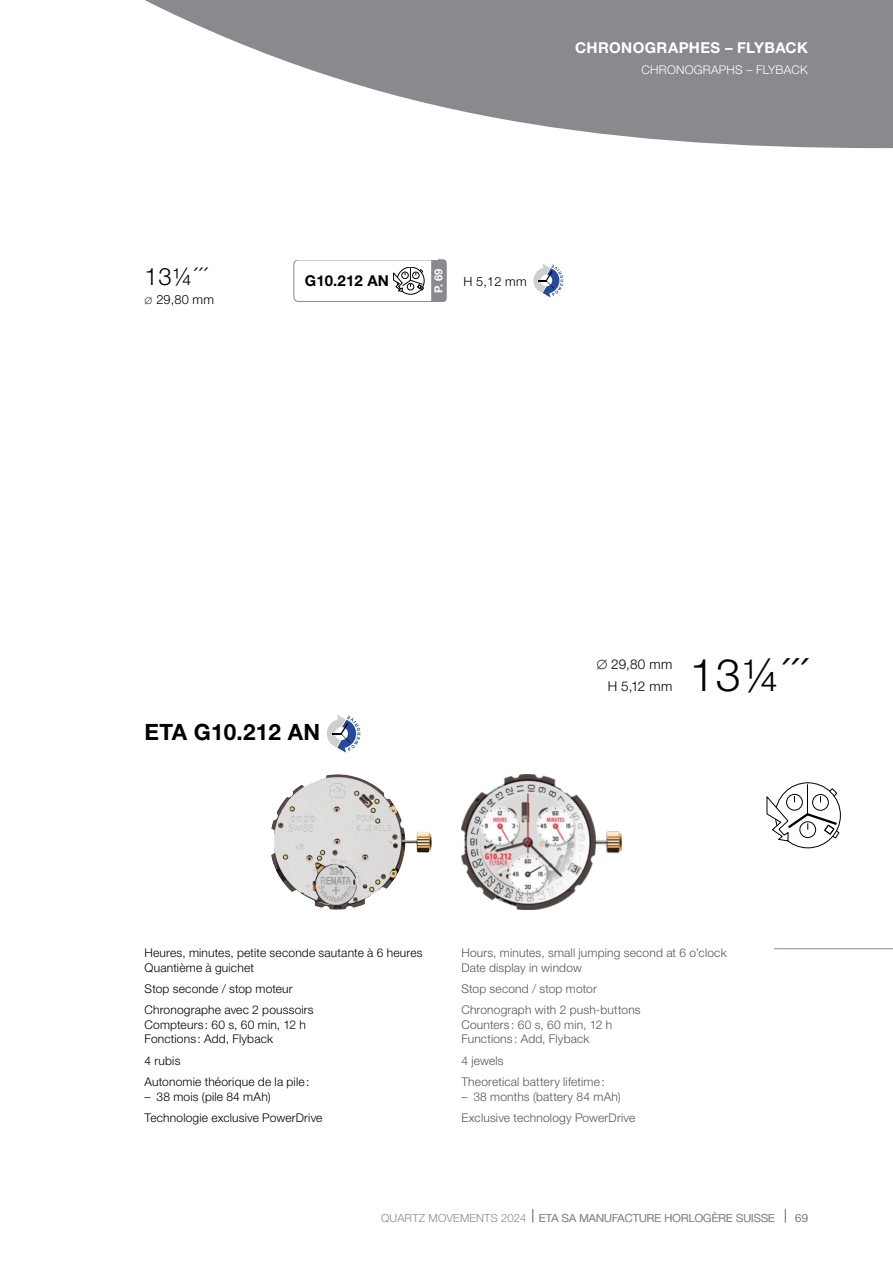
<style>
.page{position:relative;width:893px;height:1263px;background:#fff}
.page>*{position:absolute;margin:0;border:0;box-sizing:border-box;transform-origin:0 0}
.t1{font:300 45px "Helvetica Neue LTW1 G";color:#000}
.t2{font:300 24px "Helvetica Neue LTW1 G";color:#000}
.t3{font:700 22.5px "Helvetica Neue LT Std";letter-spacing:.01em;color:#000}
.t4{font:700 15px "Helvetica Neue LT Pro";letter-spacing:.025em;color:#fff}
.t5{font:700 15px "Helvetica Neue LT Std";letter-spacing:.01em;color:#000}
.t6{font:300 13.5px/22.5px "Helvetica Neue LT Std";letter-spacing:.02em;color:#000;text-align:right}
.t7{font:300 12.75px "Helvetica Neue LT Std";letter-spacing:.01em;color:#000}
.t8{font:300 12px/14.7px "Helvetica Neue LT Std";letter-spacing:.015em;color:#565655}
.t9{font:300 12px/14.7px "Helvetica Neue LT Std";letter-spacing:.015em;color:#000}
.t10{font:300 12px "Helvetica Neue LT Std";letter-spacing:.015em;color:#fff}
.t11{font:300 11.25px "Helvetica Neue LT Std";letter-spacing:.01em;color:#888a8d}
.t12{font:700 11.1px "Helvetica Neue LT Std";color:#fff}
</style>
<div class="page">
<svg style="left:145px;top:0;width:748px;height:148px;fill:#888a8d"></svg>
<svg style="left:785px;top:1209px;width:1px;height:13px"></svg>
<svg style="left:532px;top:1209px;width:1px;height:13px"></svg>
<svg style="left:327px;top:714px;width:34px;height:39px"></svg>
<hr style="left:807px;top:784px;width:1px;height:30px;background:#000">
<svg style="left:767px;top:788px;width:73px;height:54px"></svg>
<hr style="left:774px;top:948px;width:119px;height:1px;background:#888a8d">
<img style="left:462px;top:774px;width:160px;height:135px">
<img style="left:271px;top:774px;width:161px;height:136px">
<div style="left:397px;top:267px;width:27px;height:27px;border:1px solid #000;border-radius:50%"></div>
<svg style="left:393px;top:268px;width:31px;height:24px"></svg>
<div style="left:293px;top:259px;width:153px;height:43px;border:1px solid #888a8d;border-radius:5px"></div>
<svg style="left:431px;top:259px;width:15px;height:43px"></svg>
<svg style="left:533px;top:264px;width:30px;height:33px"></svg>
<p class="t4" style="left:575px;top:38px;width:234px">CHRONOGRAPHES – FLYBACK</p>
<h2 class="t2" style="left:145px;top:262px;width:65px">13¼´´´</h2>
<p class="t7" style="left:145px;top:291px;width:71px">∅ 29,80 mm</p>
<p class="t5" style="left:305px;top:272px;width:86px">G10.212 AN</p>
<p class="t12" style="left:431px;top:293px;width:26px;rotate:-90deg">P. 69</p>
<p class="t7" style="left:463px;top:273px;width:65px">H 5,12 mm</p>
<p class="t10" style="left:642px;top:63px;width:168px">CHRONOGRAPHS – FLYBACK</p>
<h3 class="t3" style="left:145px;top:718px;width:177px">ETA G10.212 AN</h3>
<p class="t6" style="left:596px;top:652px;width:77px">∅ 29,80 mm<br>H 5,12 mm</p>
<h1 class="t1" style="left:690px;top:648px;width:120px">13¼´´´</h1>
<p class="t9" style="left:145px;top:945px;width:280px">Heures, minutes, petite seconde sautante à 6 heures<br>Quantième à guichet</p>
<p class="t8" style="left:461px;top:945px;width:267px">Hours, minutes, small jumping second at 6 o’clock<br>Date display in window</p>
<p class="t9" style="left:145px;top:981px;width:150px">Stop seconde / stop moteur</p>
<p class="t8" style="left:461px;top:981px;width:137px">Stop second / stop motor</p>
<p class="t9" style="left:145px;top:1002px;width:171px">Chronographe avec 2 poussoirs<br>Compteurs: 60 s, 60 min, 12 h<br>Fonctions : Add, Flyback</p>
<p class="t8" style="left:461px;top:1002px;width:181px">Chronograph with 2 push-buttons<br>Counters: 60 s, 60 min, 12 h<br>Functions : Add, Flyback</p>
<p class="t9" style="left:145px;top:1053px;width:37px">4 rubis</p>
<p class="t8" style="left:461px;top:1053px;width:44px">4 jewels</p>
<p class="t9" style="left:145px;top:1074px;width:166px">Autonomie théorique de la pile:</p>
<p class="t9" style="left:145px;top:1089px;width:128px">– 38 mois (pile 84 mAh)</p>
<p class="t8" style="left:461px;top:1074px;width:145px">Theoretical battery lifetime:</p>
<p class="t8" style="left:461px;top:1089px;width:161px">– 38 months (battery 84 mAh)</p>
<p class="t9" style="left:145px;top:1110px;width:179px">Technologie exclusive PowerDrive</p>
<p class="t8" style="left:461px;top:1110px;width:175px">Exclusive technology PowerDrive</p>
<p class="t11" style="left:381px;top:1211px;width:147px">QUARTZ MOVEMENTS 2024</p>
<p class="t11" style="left:539px;top:1211px;width:237px">ETA SA MANUFACTURE HORLOGÈRE SUISSE</p>
<p class="t11" style="left:795px;top:1211px;width:14px">69</p>
</div>
